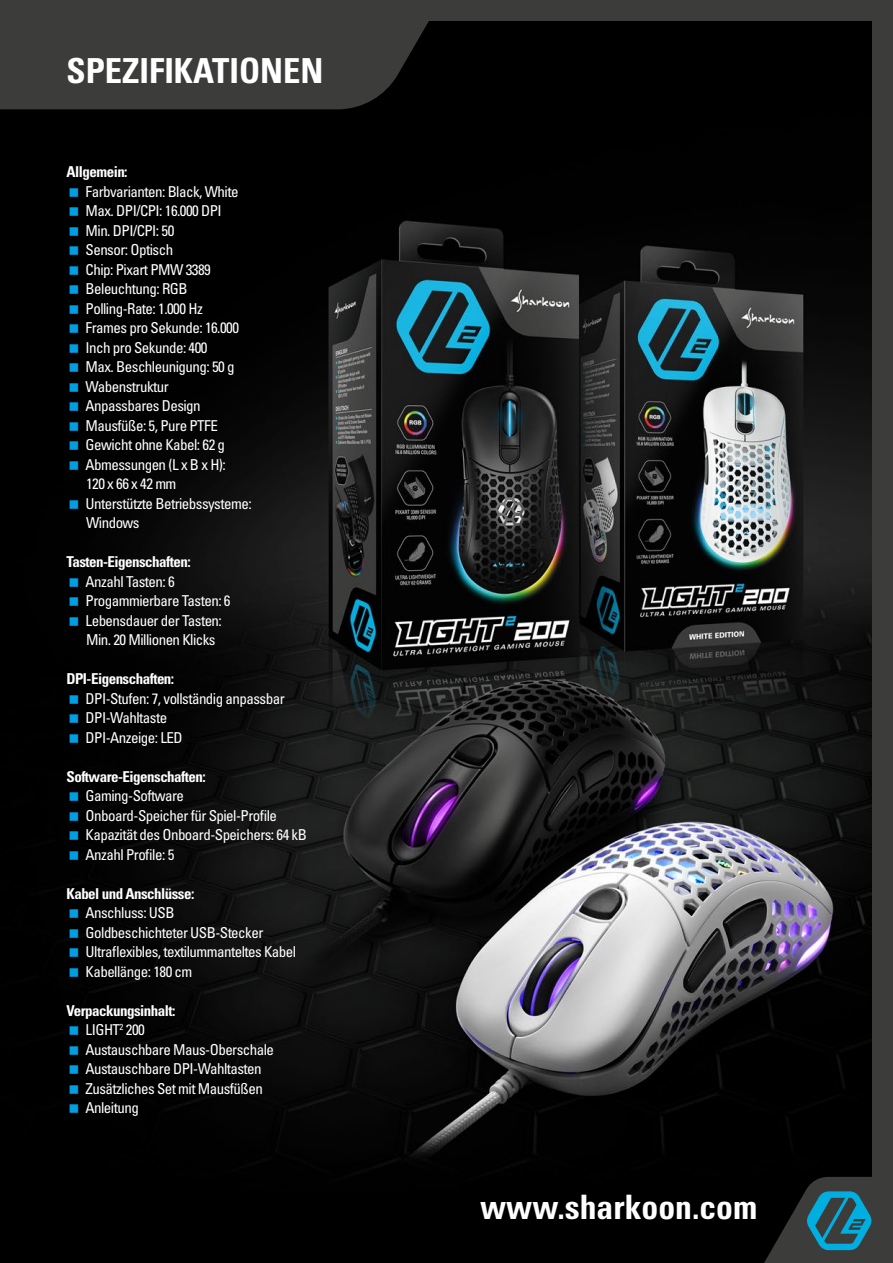
<style>
.page{position:relative;width:893px;height:1263px;background:#fff}
.page>*{position:absolute;margin:0;border:0;box-sizing:border-box;transform-origin:0 0}
.t1{font:34.5px "Univers LTCYR 67 Bold Cond";color:#fff}
.t2{font:33.6px "Univers LTCYR 67 Bold Cond";color:#fff}
.t3{font:condensed 15px/19.5px "Univers LTCYR 57";letter-spacing:-.035em;color:#fff}
.t4{font:15px "Univers LTCYR 67 Bold Cond";letter-spacing:-.035em;color:#fff}
</style>
<div class="page">
<img style="left:0;top:20px;width:873px;height:1243px">
<svg style="left:0;top:0;width:441px;height:109px;background:#373736"></svg>
<div style="left:370px;top:0;width:523px;height:20px;background:#3c3c3b"></div>
<div style="left:873px;top:1px;width:20px;height:1262px;background:#3c3c3b"></div>
<svg style="left:764px;top:1177px;width:109px;height:86px;background:#23424a"></svg>
<svg style="left:70px;top:188px;width:8px;height:8px"></svg>
<svg style="left:70px;top:207px;width:8px;height:9px"></svg>
<svg style="left:70px;top:227px;width:8px;height:8px"></svg>
<svg style="left:70px;top:246px;width:8px;height:9px"></svg>
<svg style="left:70px;top:266px;width:8px;height:8px"></svg>
<svg style="left:70px;top:285px;width:8px;height:9px"></svg>
<svg style="left:70px;top:305px;width:8px;height:8px"></svg>
<svg style="left:70px;top:324px;width:8px;height:9px"></svg>
<svg style="left:70px;top:344px;width:8px;height:8px"></svg>
<svg style="left:70px;top:363px;width:8px;height:9px"></svg>
<svg style="left:70px;top:383px;width:8px;height:8px"></svg>
<svg style="left:70px;top:402px;width:8px;height:9px"></svg>
<svg style="left:70px;top:422px;width:8px;height:8px"></svg>
<svg style="left:70px;top:441px;width:8px;height:9px"></svg>
<svg style="left:70px;top:461px;width:8px;height:8px"></svg>
<svg style="left:70px;top:500px;width:8px;height:8px"></svg>
<svg style="left:70px;top:578px;width:8px;height:8px"></svg>
<svg style="left:70px;top:597px;width:8px;height:9px"></svg>
<svg style="left:70px;top:617px;width:8px;height:8px"></svg>
<svg style="left:70px;top:695px;width:8px;height:8px"></svg>
<svg style="left:70px;top:714px;width:8px;height:9px"></svg>
<svg style="left:70px;top:734px;width:8px;height:8px"></svg>
<svg style="left:70px;top:792px;width:8px;height:9px"></svg>
<svg style="left:70px;top:812px;width:8px;height:8px"></svg>
<svg style="left:70px;top:831px;width:8px;height:9px"></svg>
<svg style="left:70px;top:851px;width:8px;height:8px"></svg>
<svg style="left:70px;top:909px;width:8px;height:9px"></svg>
<svg style="left:70px;top:929px;width:8px;height:8px"></svg>
<svg style="left:70px;top:948px;width:8px;height:9px"></svg>
<svg style="left:70px;top:968px;width:8px;height:8px"></svg>
<svg style="left:70px;top:1026px;width:8px;height:9px"></svg>
<svg style="left:70px;top:1046px;width:8px;height:8px"></svg>
<svg style="left:70px;top:1065px;width:8px;height:9px"></svg>
<svg style="left:70px;top:1085px;width:8px;height:8px"></svg>
<svg style="left:70px;top:1104px;width:8px;height:9px"></svg>
<h1 class="t1" style="left:67px;top:50px;width:258px">SPEZIFIKATIONEN</h1>
<p class="t4" style="left:67px;top:163px;width:63px">Allgemein:</p>
<p class="t3" style="left:86px;top:181px;width:168px">Farbvarianten: Black, White<br>Max. DPI/CPI: 16.000 DPI<br>Min. DPI/CPI: 50<br>Sensor: Optisch<br>Chip: Pixart PMW 3389<br>Beleuchtung: RGB<br>Polling-Rate: 1.000 Hz<br>Frames pro Sekunde: 16.000<br>Inch pro Sekunde: 400<br>Max. Beschleunigung: 50 g<br>Wabenstruktur<br>Anpassbares Design<br>Mausfüße: 5, Pure PTFE<br>Gewicht ohne Kabel: 62 g<br>Abmessungen (L x B x H):<br>120 x 66 x 42 mm<br>Unterstützte Betriebssysteme:<br>Windows</p>
<p class="t4" style="left:67px;top:553px;width:126px">Tasten-Eigenschaften:</p>
<p class="t3" style="left:86px;top:571px;width:147px">Anzahl Tasten: 6<br>Progammierbare Tasten: 6<br>Lebensdauer der Tasten:<br>Min. 20 Millionen Klicks</p>
<p class="t4" style="left:67px;top:670px;width:109px">DPI-Eigenschaften:</p>
<p class="t3" style="left:86px;top:688px;width:201px">DPI-Stufen: 7, vollständig anpassbar<br>DPI-Wahltaste<br>DPI-Anzeige: LED</p>
<p class="t4" style="left:67px;top:767px;width:141px">Software-Eigenschaften:</p>
<p class="t3" style="left:86px;top:786px;width:223px">Gaming-Software<br>Onboard-Speicher für Spiel-Profile<br>Kapazität des Onboard-Speichers: 64 kB<br>Anzahl Profile: 5</p>
<p class="t4" style="left:67px;top:884px;width:129px">Kabel und Anschlüsse:</p>
<p class="t3" style="left:86px;top:903px;width:212px">Anschluss: USB<br>Goldbeschichteter USB-Stecker<br>Ultraflexibles, textilummanteltes Kabel<br>Kabellänge: 180 cm</p>
<p class="t4" style="left:67px;top:1001px;width:110px">Verpackungsinhalt:</p>
<p class="t3" style="left:86px;top:1020px;width:190px">LIGHT<sup>2</sup> 200<br>Austauschbare Maus-Oberschale<br>Austauschbare DPI-Wahltasten<br>Zusätzliches Set mit Mausfüßen<br>Anleitung</p>
<h2 class="t2" style="left:480px;top:1187px;width:279px">www.sharkoon.com</h2>
</div>
